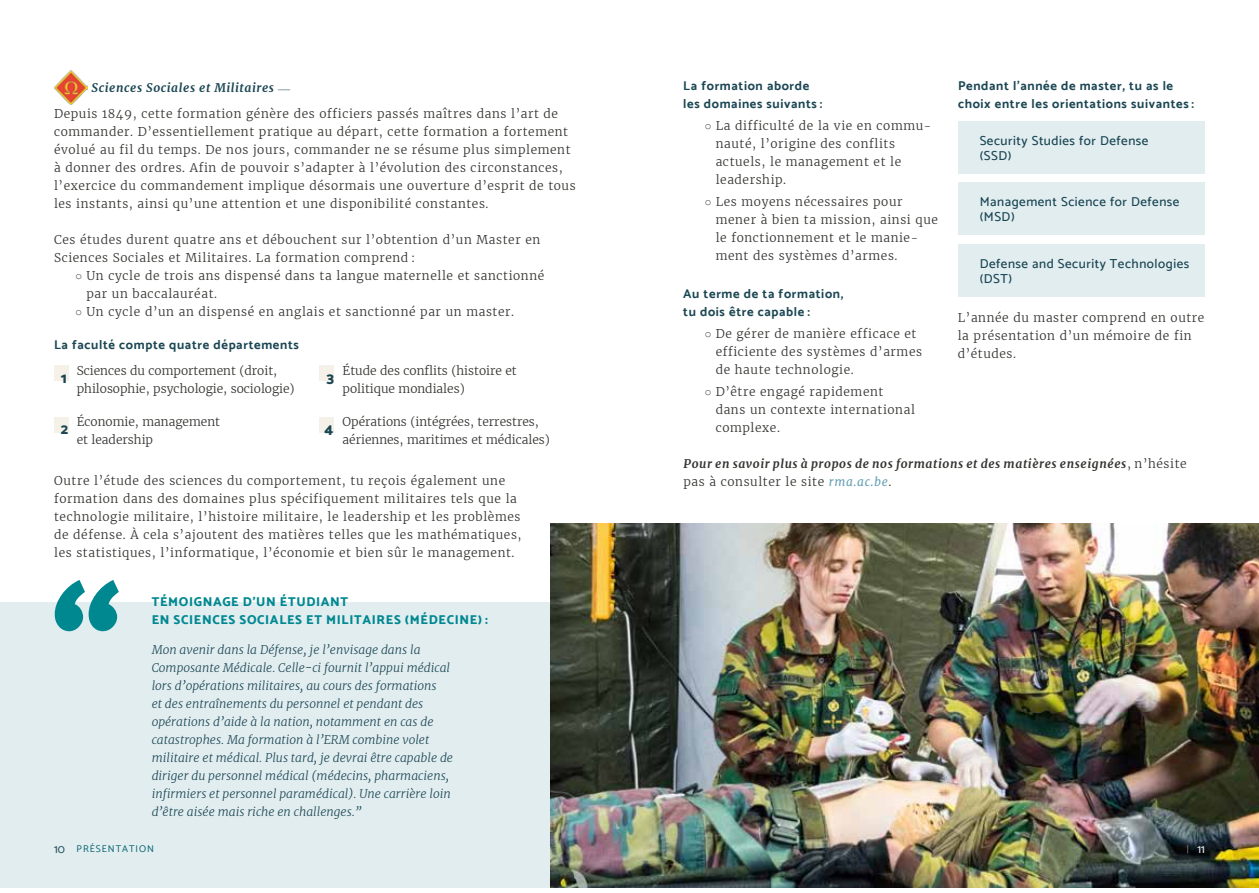
<style>
.page{position:relative;width:1259px;height:893px;background:#fff}
.page>*{position:absolute;margin:0;border:0;box-sizing:border-box;transform-origin:0 0}
.t1{font:800 15px "Catamaran";color:#1a4653}
.t2{font:500 13.05px/15px "Catamaran";letter-spacing:.04em;color:#1a4653}
.t3{font:700 12.75px/18px "Catamaran";letter-spacing:.05em;color:#1a4653}
.t4{font:800 12.75px/18px "Catamaran";letter-spacing:.05em;color:#008890}
.t5{font:300 12px/18px "Merriweather";letter-spacing:.05em;color:#343531}
.t6{font:italic 300 12px/18px "Merriweather";color:#1a4653}
.t7{font:300 12px/18px "Merriweather";color:#343531}
.t8{font:italic 700 12px/18px "Merriweather";letter-spacing:.05em;color:#343531}
.t9{font:italic 700 12px "Merriweather";letter-spacing:.05em;color:#1a4653}
.t10{font:12px "Catamaran";color:#fff}
.t11{font:9.75px "Catamaran";letter-spacing:.1em;color:#005f6b}
.s1{font-family:"Arial";font-weight:700}
.s2{font-weight:300;font-style:normal}
.s3{font-weight:400;color:#65a0b3}
.s4{font-size:12px;color:#1a4653}
</style>
<div class="page">
<div style="left:0;top:602px;width:568px;height:285px;background:#e2edf0"></div>
<div style="left:54px;top:366px;width:14px;height:15px;background:#f5f1e9"></div>
<div style="left:320px;top:366px;width:14px;height:15px;background:#f5f1e9"></div>
<div style="left:320px;top:417px;width:14px;height:15px;background:#f5f1e9"></div>
<div style="left:54px;top:417px;width:14px;height:15px;background:#f5f1e9"></div>
<div style="left:958px;top:183px;width:247px;height:52px;background:#e2edf0"></div>
<div style="left:958px;top:244px;width:246px;height:52px;background:#e2edf0"></div>
<div style="left:958px;top:121px;width:246px;height:53px;background:#e2edf0"></div>
<svg style="left:55px;top:580px;width:64px;height:51px"></svg>
<img style="left:550px;top:524px;width:709px;height:363px">
<img style="left:54px;top:71px;width:34px;height:34px">
<p class="t9" style="left:91px;top:79px;width:184px">Sciences Sociales et Militaires</p>
<p class="t5" style="left:54px;top:104px;width:523px">Depuis 1849, cette formation génère des officiers passés maîtres dans l’art de commander. D’essentiellement pratique au départ, cette formation a fortement évolué au fil du temps. De nos jours, commander ne se résume plus simplement à donner des ordres. Afin de pouvoir s’adapter à l’évolution des circonstances, l’exercice du commandement implique désormais une ouverture d’esprit de tous les instants, ainsi qu’une attention et une disponibilité constantes.</p>
<p class="t5" style="left:54px;top:230px;width:488px">Ces études durent quatre ans et débouchent sur l’obtention d’un Master en<br>Sciences Sociales et Militaires. La formation comprend :</p>
<p class="t5" style="left:86px;top:266px;width:459px;text-indent:-11px"><span class="s1">○</span> Un cycle de trois ans dispensé dans ta langue maternelle et sanctionné par un baccalauréat.</p>
<p class="t5" style="left:75px;top:302px;width:440px"><span class="s1">○</span> Un cycle d’un an dispensé en anglais et sanctionné par un master.</p>
<p class="t3" style="left:54px;top:335px;width:246px">La faculté compte quatre départements</p>
<p class="t7" style="left:77px;top:361px;width:219px">Sciences du comportement (droit, philosophie, psychologie, sociologie)</p>
<p class="t1" style="left:61px;top:369px;width:8px">1</p>
<p class="t1" style="left:326px;top:369px;width:9px">3</p>
<p class="t1" style="left:61px;top:420px;width:9px">2</p>
<p class="t7" style="left:77px;top:413px;width:145px">Économie, management et leadership</p>
<p class="t1" style="left:324px;top:420px;width:10px">4</p>
<p class="t7" style="left:342px;top:361px;width:176px">Étude des conflits (histoire et politique mondiales)</p>
<p class="t7" style="left:342px;top:413px;width:209px">Opérations (intégrées, terrestres, aériennes, maritimes et médicales)</p>
<p class="t5" style="left:54px;top:471px;width:469px">Outre l’étude des sciences du comportement, tu reçois également une formation dans des domaines plus spécifiquement militaires tels que la technologie militaire, l’histoire militaire, le leadership et les problèmes de défense. À cela s’ajoutent des matières telles que les mathématiques, les statistiques, l’informatique, l’économie et bien sûr le management.</p>
<p class="t4" style="left:152px;top:593px;width:338px">TÉMOIGNAGE D’UN ÉTUDIANT<br>EN SCIENCES SOCIALES ET MILITAIRES (MÉDECINE) :</p>
<p class="t6" style="left:152px;top:641px;width:303px">Mon avenir dans la Défense, je l’envisage dans la Composante Médicale. Celle-ci fournit l’appui médical lors d’opérations militaires, au cours des formations<br>et des entraînements du personnel et pendant des opérations d’aide à la nation, notamment en cas de catastrophes. Ma formation à l’ERM combine volet militaire et médical. Plus tard, je devrai être capable de diriger du personnel médical (médecins, pharmaciens, infirmiers et personnel paramédical). Une carrière loin d’être aisée mais riche en challenges.”</p>
<p class="t3" style="left:683px;top:76px;width:141px">La formation aborde les domaines suivants :</p>
<p class="t5" style="left:715px;top:116px;width:217px;text-indent:-11px"><span class="s1">○</span> La difficulté de la vie en commu&shy;nauté, l’origine des conflits actuels, le management et le leadership.</p>
<p class="t5" style="left:715px;top:192px;width:224px;text-indent:-11px"><span class="s1">○</span> Les moyens nécessaires pour mener à bien ta mission, ainsi que le fonctionnement et le manie&shy;ment des systèmes d’armes.</p>
<p class="t3" style="left:683px;top:284px;width:162px">Au terme de ta formation, tu dois être capable :</p>
<p class="t5" style="left:715px;top:324px;width:208px;text-indent:-11px"><span class="s1">○</span> De gérer de manière efficace et efficiente des systèmes d’armes de haute technologie.</p>
<p class="t5" style="left:715px;top:383px;width:201px;text-indent:-11px"><span class="s1">○</span> D’être engagé rapidement dans un contexte international complexe.</p>
<p class="t3" style="left:958px;top:76px;width:238px">Pendant l’année de master, tu as le choix entre les orientations suivantes :</p>
<p class="t2" style="left:979px;top:133px;width:170px">Security Studies for Defense (SSD)</p>
<p class="t2" style="left:979px;top:194px;width:201px">Management Science for Defense (MSD)</p>
<p class="t2" style="left:979px;top:256px;width:211px">Defense and Security Technologies (DST)</p>
<p class="t5" style="left:957px;top:309px;width:248px">L’année du master comprend en outre la présentation d’un mémoire de fin d’études.</p>
<p class="t8" style="left:683px;top:454px;width:504px">Pour en savoir plus à propos de nos formations et des matières enseignées<span class="s2">, n’hésite pas à consulter le site</span> <span class="s3">rma.ac.be</span><span class="s2">.</span></p>
<p class="t11" style="left:54px;top:843px;width:101px"><span class="s4">10</span> PRÉSENTATION</p>
<p class="t10" style="left:1197px;top:842px;width:9px">11</p>
</div>
